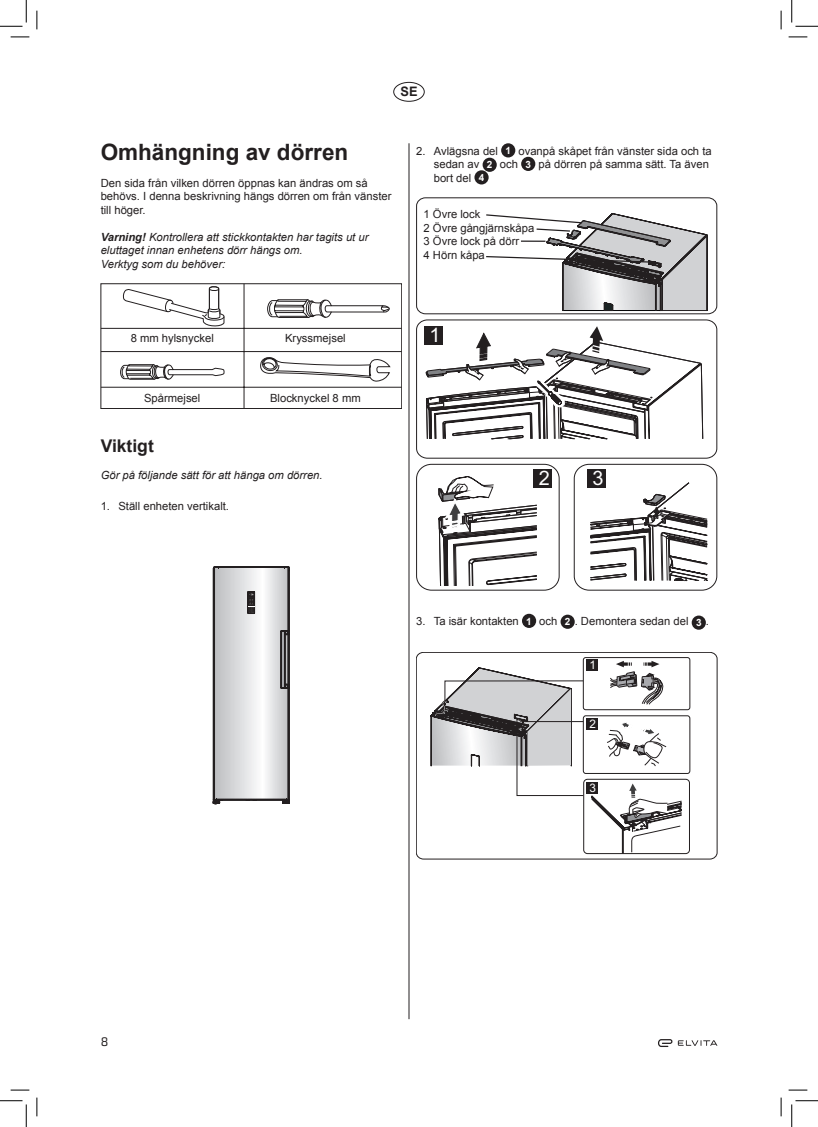
<style>
.page{position:relative;width:818px;height:1127px;background:#fff}
.page>*{position:absolute;margin:0;border:0;box-sizing:border-box;transform-origin:0 0}
.t1{font:700 22.5px "Arial";color:#231f20}
.t2{font:19.88px "Arial";color:#fff}
.t3{font:700 17.5px "Arial";color:#231f20}
.t4{font:700 13px "Arial";color:#231f20}
.t5{font:12.5px "Exo 2";color:#231f20}
.t6{font:11.75px "Arial";color:#fff}
.t7{font:11.25px/13.5px "Arial";color:#231f20}
.t8{font:italic 11.25px/13.5px "Arial";color:#231f20}
.s1{font-weight:700}
.s2{font-weight:700;font-size:10px;color:#fff}
</style>
<div class="page">
<svg style="left:658px;top:1039px;width:14px;height:7px"></svg>
<svg style="left:678px;top:1040px;width:39px;height:5px"></svg>
<div style="left:393px;top:82px;width:32px;height:20px;border:1px solid #231f20;border-radius:50%"></div>
<svg style="left:101px;top:283px;width:301px;height:125px"></svg>
<svg style="left:213px;top:566px;width:77px;height:238px"></svg>
<div style="left:501px;top:143px;width:14px;height:14px;background:#231f20;border-radius:50%"></div>
<div style="left:483px;top:158px;width:14px;height:14px;background:#231f20;border-radius:50%"></div>
<div style="left:521px;top:157px;width:14px;height:14px;background:#231f20;border-radius:50%"></div>
<div style="left:474px;top:170px;width:15px;height:14px;background:#231f20;border-radius:50%"></div>
<svg style="left:416px;top:319px;width:301px;height:140px"></svg>
<svg style="left:426px;top:326px;width:277px;height:113px"></svg>
<div style="left:424px;top:325px;width:19px;height:19px;background:#231f20"></div>
<svg style="left:590px;top:482px;width:118px;height:99px"></svg>
<div style="left:587px;top:468px;width:18px;height:19px;background:#231f20"></div>
<div style="left:416px;top:464px;width:143px;height:126px;border:1px solid #231f20;border-radius:15px"></div>
<svg style="left:438px;top:476px;width:99px;height:110px"></svg>
<div style="left:533px;top:468px;width:19px;height:19px;background:#231f20"></div>
<div style="left:416px;top:197px;width:301px;height:117px;border:1px solid #231f20;border-radius:9px"></div>
<div style="left:574px;top:464px;width:143px;height:126px;border:1px solid #231f20;border-radius:15px"></div>
<div style="left:522px;top:613px;width:14px;height:14px;background:#231f20;border-radius:50%"></div>
<div style="left:560px;top:614px;width:15px;height:14px;background:#231f20;border-radius:50%"></div>
<div style="left:692px;top:615px;width:14px;height:14px;background:#231f20;border-radius:50%"></div>
<svg style="left:431px;top:667px;width:153px;height:128px"></svg>
<div style="left:583px;top:778px;width:107px;height:75px;border:1px solid #231f20;border-radius:4px"></div>
<div style="left:586px;top:782px;width:11px;height:11px;background:#231f20"></div>
<svg style="left:607px;top:722px;width:60px;height:44px"></svg>
<div style="left:583px;top:715px;width:107px;height:58px;border:1px solid #231f20;border-radius:3px"></div>
<div style="left:586px;top:718px;width:11px;height:11px;background:#231f20"></div>
<svg style="left:610px;top:660px;width:54px;height:44px"></svg>
<div style="left:583px;top:657px;width:107px;height:52px;border:1px solid #231f20;border-radius:2px"></div>
<div style="left:586px;top:659px;width:11px;height:11px;background:#231f20"></div>
<div style="left:416px;top:652px;width:301px;height:207px;border:1px solid #231f20;border-radius:7px"></div>
<hr style="left:409px;top:143px;width:1px;height:875px;background:#231f20">
<svg style="left:486px;top:213px;width:222px;height:98px"></svg>
<svg style="left:11px;top:36px;width:18px;height:2px"></svg>
<svg style="left:788px;top:36px;width:19px;height:2px"></svg>
<svg style="left:11px;top:1089px;width:18px;height:1px"></svg>
<svg style="left:788px;top:1089px;width:19px;height:1px"></svg>
<svg style="left:36px;top:11px;width:2px;height:18px"></svg>
<svg style="left:36px;top:1097px;width:2px;height:18px"></svg>
<svg style="left:780px;top:11px;width:2px;height:18px"></svg>
<svg style="left:780px;top:1097px;width:2px;height:18px"></svg>
<svg style="left:0;top:0;width:27px;height:27px"></svg>
<svg style="left:0;top:1100px;width:27px;height:26px"></svg>
<svg style="left:791px;top:0;width:27px;height:27px"></svg>
<svg style="left:791px;top:1100px;width:27px;height:26px"></svg>
<svg style="left:590px;top:783px;width:91px;height:70px"></svg>
<p class="t4" style="left:400px;top:83px;width:19px">SE</p>
<h1 class="t1" style="left:101px;top:137px;width:249px">Omhängning av dörren</h1>
<p class="t7" style="left:101px;top:176px;width:292px">Den sida från vilken dörren öppnas kan ändras om så behövs. I denna beskrivning hängs dörren om från vänster till höger.</p>
<p class="t8" style="left:101px;top:230px;width:269px"><span class="s1">Varning!</span> Kontrollera att stickkontakten har tagits ut ur eluttaget innan enhetens dörr hängs om.<br>Verktyg som du behöver:</p>
<p class="t7" style="left:434px;top:144px;width:279px;text-indent:-18px">2. Avlägsna del <span class="s2">1</span> ovanpå skåpet från vänster sida och ta sedan av <span class="s2">2</span> och <span class="s2">3</span> på dörren på samma sätt. Ta även bort del <span class="s2">4</span></p>
<p class="t7" style="left:423px;top:208px;width:112px">1 Övre lock<br>2 Övre gångjärnskåpa<br>3 Övre lock på dörr<br>4 Hörn kåpa</p>
<p class="t7" style="left:131px;top:331px;width:85px">8 mm hylsnyckel</p>
<p class="t7" style="left:285px;top:331px;width:62px">Kryssmejsel</p>
<p class="t7" style="left:144px;top:391px;width:58px">Spårmejsel</p>
<p class="t7" style="left:270px;top:391px;width:92px">Blocknyckel 8 mm</p>
<h3 class="t3" style="left:101px;top:434px;width:55px">Viktigt</h3>
<p class="t8" style="left:101px;top:468px;width:223px">Gör på följande sätt för att hänga om dörren.</p>
<p class="t7" style="left:101px;top:499px;width:130px">1. Ställ enheten vertikalt.</p>
<h2 class="t2" style="left:430px;top:321px;width:13px">1</h2>
<h2 class="t2" style="left:539px;top:464px;width:13px">2</h2>
<h2 class="t2" style="left:592px;top:464px;width:13px">3</h2>
<p class="t7" style="left:416px;top:614px;width:294px">3. Ta isär kontakten <span class="s2">1</span> och <span class="s2">2</span> . Demontera sedan del <sub>3</sub> .</p>
<p class="t6" style="left:589px;top:656px;width:8px">1</p>
<p class="t6" style="left:589px;top:716px;width:8px">2</p>
<p class="t5" style="left:101px;top:1033px;width:9px">8</p>
</div>
